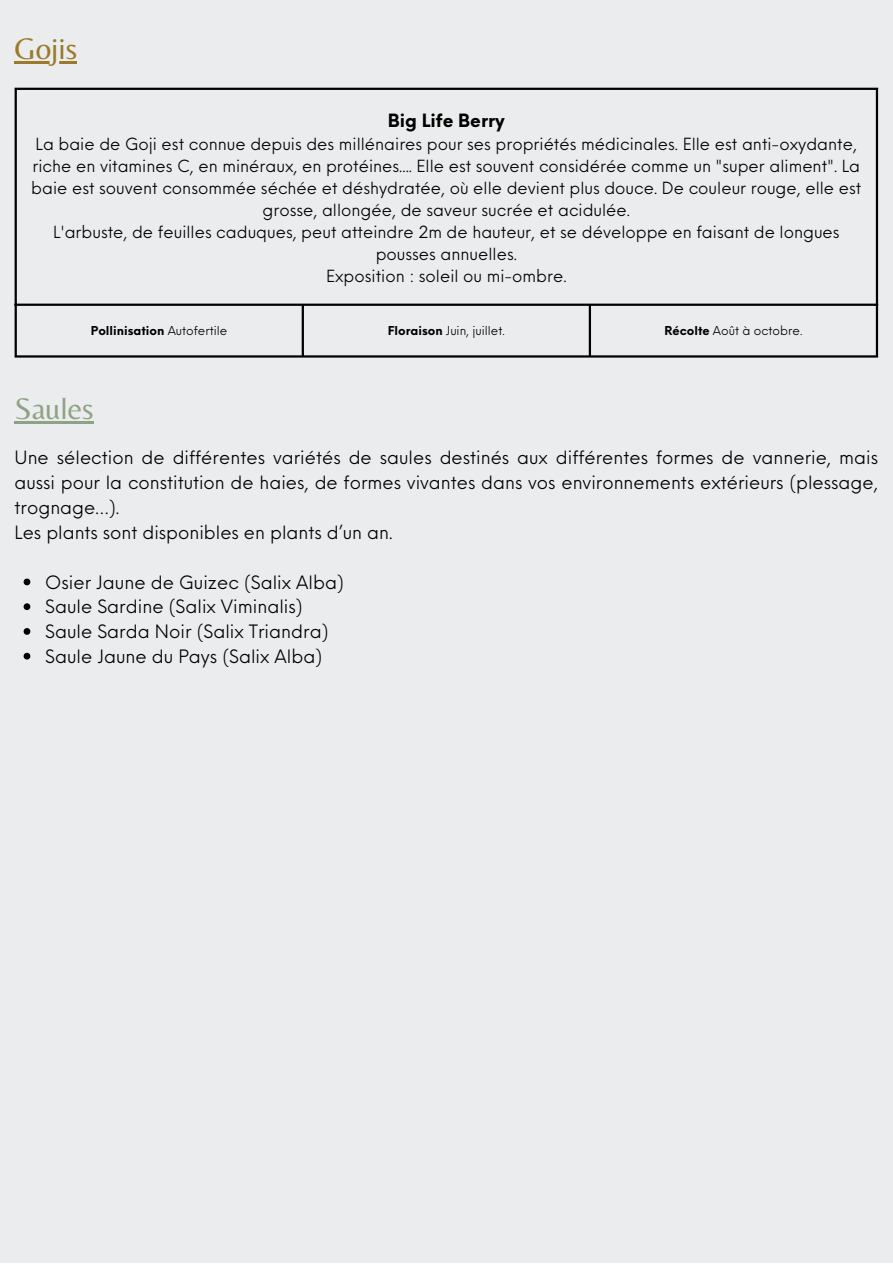
<style>
.page{position:relative;width:893px;height:1264px;background:#fff}
.page>*{position:absolute;margin:0;border:0;box-sizing:border-box;transform-origin:0 0}
.t1{font:30.9px "Belleza";color:#8ea385}
.t2{font:30.9px "Belleza";color:#9b7a29}
.t3{font:18px "Neue Einstellung";color:#000}
.t4{font:17.85px/24.8px "Neue Einstellung";color:#000;text-align:justify}
.t5{font:700 17.85px "Neue Einstellung";color:#000}
.t6{font:16.35px/22px "Neue Einstellung";color:#000;text-align:center}
.t7{font:12px "Neue Einstellung";color:#000}
.t8{font:700 12px "Neue Einstellung";color:#000}
.s1{font-weight:400}
.s2{font-weight:700}
</style>
<div class="page">
<div style="left:0;top:0;width:892px;height:1262px;background:#ebeced"></div>
<hr style="left:15px;top:90px;width:2px;height:265px;background:#000">
<hr style="left:302px;top:306px;width:2px;height:49px;background:#000">
<hr style="left:588px;top:306px;width:3px;height:49px;background:#000">
<hr style="left:875px;top:90px;width:3px;height:265px;background:#000">
<hr style="left:15px;top:88px;width:863px;height:2px;background:#000">
<hr style="left:15px;top:303px;width:863px;height:3px;background:#000">
<hr style="left:15px;top:355px;width:863px;height:2px;background:#000">
<hr style="left:15px;top:62px;width:62px;height:2px;background:#9b7a29">
<hr style="left:15px;top:421px;width:79px;height:3px;background:#8ea385">
<svg style="left:24px;top:578px;width:6px;height:7px"></svg>
<svg style="left:24px;top:603px;width:6px;height:7px"></svg>
<svg style="left:24px;top:628px;width:6px;height:6px"></svg>
<svg style="left:24px;top:652px;width:6px;height:7px"></svg>
<p class="t2" style="left:15px;top:31px;width:64px">Gojis</p>
<p class="t5" style="left:388px;top:105px;width:119px">Big Life Berry</p>
<p class="t6" style="left:31px;top:132px;width:831px">La baie de Goji est connue depuis des millénaires pour ses propriétés médicinales. Elle est anti-oxydante, riche en vitamines C, en minéraux, en protéines.... Elle est souvent considérée comme un "super aliment". La baie est souvent consommée séchée et déshydratée, où elle devient plus douce. De couleur rouge, elle est grosse, allongée, de saveur sucrée et acidulée.</p>
<p class="t6" style="left:53px;top:220px;width:788px">L'arbuste, de feuilles caduques, peut atteindre 2m de hauteur, et se développe en faisant de longues pousses annuelles.</p>
<p class="t6" style="left:326px;top:264px;width:242px">Exposition : soleil ou mi-ombre.</p>
<p class="t8" style="left:91px;top:320px;width:138px">Pollinisation <span class="s1">Autofertile</span></p>
<p class="t7" style="left:387px;top:320px;width:119px"><span class="s2">Floraison</span> Juin, juillet.</p>
<p class="t7" style="left:664px;top:320px;width:139px"><span class="s2">Récolte</span> Août à octobre.</p>
<p class="t1" style="left:15px;top:390px;width:81px">Saules</p>
<p class="t4" style="left:15px;top:444px;width:864px">Une sélection de différentes variétés de saules destinés aux différentes formes de vannerie, mais aussi pour la constitution de haies, de formes vivantes dans vos environnements extérieurs (plessage, trognage…).</p>
<p class="t4" style="left:15px;top:518px;width:379px">Les plants sont disponibles en plants d’un an.</p>
<p class="t3" style="left:45px;top:566px;width:300px">Osier Jaune de Guizec (Salix Alba)</p>
<p class="t3" style="left:45px;top:590px;width:259px">Saule Sardine (Salix Viminalis)</p>
<p class="t3" style="left:45px;top:615px;width:285px">Saule Sarda Noir (Salix Triandra)</p>
<p class="t3" style="left:45px;top:640px;width:278px">Saule Jaune du Pays (Salix Alba)</p>
</div>
